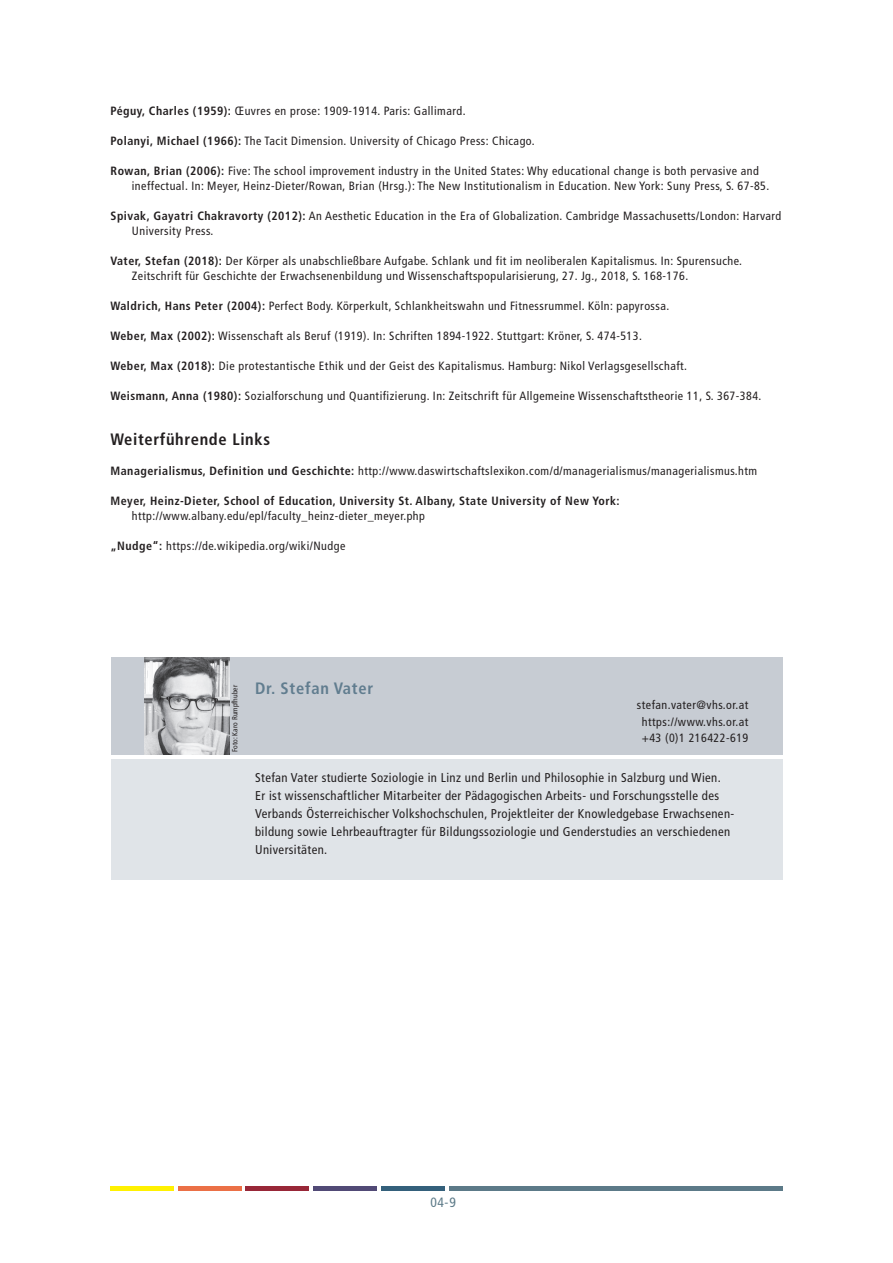
<style>
.page{position:relative;width:893px;height:1263px;background:#fff}
.page>*{position:absolute;margin:0;border:0;box-sizing:border-box;transform-origin:0 0}
.t1{font:700 condensed 16.5px "Frutiger LT Std";letter-spacing:.04em;color:#231f20}
.t2{font:700 condensed 16.5px "Frutiger LT Std";letter-spacing:.045em;color:#617d8f}
.t3{font:condensed 13.5px "Frutiger LT Std";color:#5c7a88}
.t4{font:condensed 12.75px/18px "Frutiger LT Std";letter-spacing:.03em;color:#231f20}
.t5{font:condensed 12px/15px "Frutiger LT Std";letter-spacing:.04em;color:#231f20}
.t6{font:700 condensed 12px "Frutiger LT Std";letter-spacing:.04em;color:#231f20}
.t7{font:condensed 7.5px "Frutiger LT Std";letter-spacing:.005em;color:#231f20}
.s1{font-weight:700}
</style>
<div class="page">
<div style="left:111px;top:1186px;width:63px;height:5px;background:#fff101"></div>
<div style="left:178px;top:1186px;width:64px;height:5px;background:#eb7046"></div>
<div style="left:246px;top:1186px;width:63px;height:5px;background:#982738"></div>
<div style="left:313px;top:1186px;width:64px;height:5px;background:#514a76"></div>
<div style="left:381px;top:1186px;width:63px;height:5px;background:#34607b"></div>
<div style="left:449px;top:1186px;width:333px;height:5px;background:#5c7a88"></div>
<div style="left:111px;top:657px;width:671px;height:98px;background:#c7ccd3"></div>
<div style="left:111px;top:759px;width:671px;height:121px;background:#e0e4e8"></div>
<img style="left:144px;top:657px;width:85px;height:98px">
<p class="t5" style="left:111px;top:104px;width:356px"><span class="s1">Péguy, Charles (1959):</span> Œuvres en prose: 1909-1914. Paris: Gallimard.</p>
<p class="t5" style="left:111px;top:134px;width:426px"><span class="s1">Polanyi, Michael (1966):</span> The Tacit Dimension. University of Chicago Press: Chicago.</p>
<p class="t5" style="left:132px;top:164px;width:639px;text-indent:-21px"><span class="s1">Rowan, Brian (2006):</span> Five: The school improvement industry in the United States: Why educational change is both pervasive and ineffectual. In: Meyer, Heinz-Dieter/Rowan, Brian (Hrsg.): The New Institutionalism in Education. New York: Suny Press, S. 67-85.</p>
<p class="t5" style="left:132px;top:209px;width:651px;text-indent:-21px"><span class="s1">Spivak, Gayatri Chakravorty (2012):</span> An Aesthetic Education in the Era of Globalization. Cambridge Massachusetts/London: Harvard<br>University Press.</p>
<p class="t5" style="left:132px;top:254px;width:612px;text-indent:-21px"><span class="s1">Vater, Stefan (2018):</span> Der Körper als unabschließbare Aufgabe. Schlank und fit im neoliberalen Kapitalismus. In: Spurensuche.<br>Zeitschrift für Geschichte der Erwachsenenbildung und Wissenschaftspopularisierung, 27. Jg., 2018, S. 168-176.</p>
<p class="t5" style="left:111px;top:299px;width:560px"><span class="s1">Waldrich, Hans Peter (2004):</span> Perfect Body. Körperkult, Schlankheitswahn und Fitnessrummel. Köln: papyrossa.</p>
<p class="t5" style="left:111px;top:329px;width:533px"><span class="s1">Weber, Max (2002):</span> Wissenschaft als Beruf (1919). In: Schriften 1894-1922. Stuttgart: Kröner, S. 474-513.</p>
<p class="t5" style="left:111px;top:359px;width:578px"><span class="s1">Weber, Max (2018):</span> Die protestantische Ethik und der Geist des Kapitalismus. Hamburg: Nikol Verlagsgesellschaft.</p>
<p class="t5" style="left:111px;top:389px;width:652px"><span class="s1">Weismann, Anna (1980):</span> Sozialforschung und Quantifizierung. In: Zeitschrift für Allgemeine Wissenschaftstheorie 11, S. 367-384.</p>
<h1 class="t1" style="left:111px;top:430px;width:161px">Weiterführende Links</h1>
<p class="t5" style="left:111px;top:464px;width:648px"><span class="s1">Managerialismus, Definition und Geschichte:</span> http://www.daswirtschaftslexikon.com/d/managerialismus/managerialismus.htm</p>
<p class="t6" style="left:111px;top:494px;width:511px">Meyer, Heinz-Dieter, School of Education, University St. Albany, State University of New York:</p>
<p class="t5" style="left:132px;top:509px;width:295px">http://www.albany.edu/epl/faculty_heinz-dieter_meyer.php</p>
<p class="t5" style="left:111px;top:539px;width:236px"><span class="s1">„Nudge“:</span> https://de.wikipedia.org/wiki/Nudge</p>
<p class="t7" style="left:230px;top:751px;width:68px;rotate:-90deg">Foto: Karo Rumpfhuber</p>
<h1 class="t2" style="left:255px;top:678px;width:120px">Dr. Stefan Vater</h1>
<p class="t5" style="left:637px;top:697px;width:113px;line-height:16.5px;text-align:center">stefan.vater@vhs.or.at https://www.vhs.or.at +43 (0)1 216422-619</p>
<p class="t4" style="left:255px;top:769px;width:480px">Stefan Vater studierte Soziologie in Linz und Berlin und Philosophie in Salzburg und Wien.<br>Er ist wissenschaftlicher Mitarbeiter der Pädagogischen Arbeits- und Forschungsstelle des Verbands Österreichischer Volkshochschulen, Projektleiter der Knowledgebase Erwachsenen&shy;bildung sowie Lehrbeauftragter für Bildungssoziologie und Genderstudies an verschiedenen Universitäten.</p>
<p class="t3" style="left:430px;top:1195px;width:27px">04-9</p>
</div>
